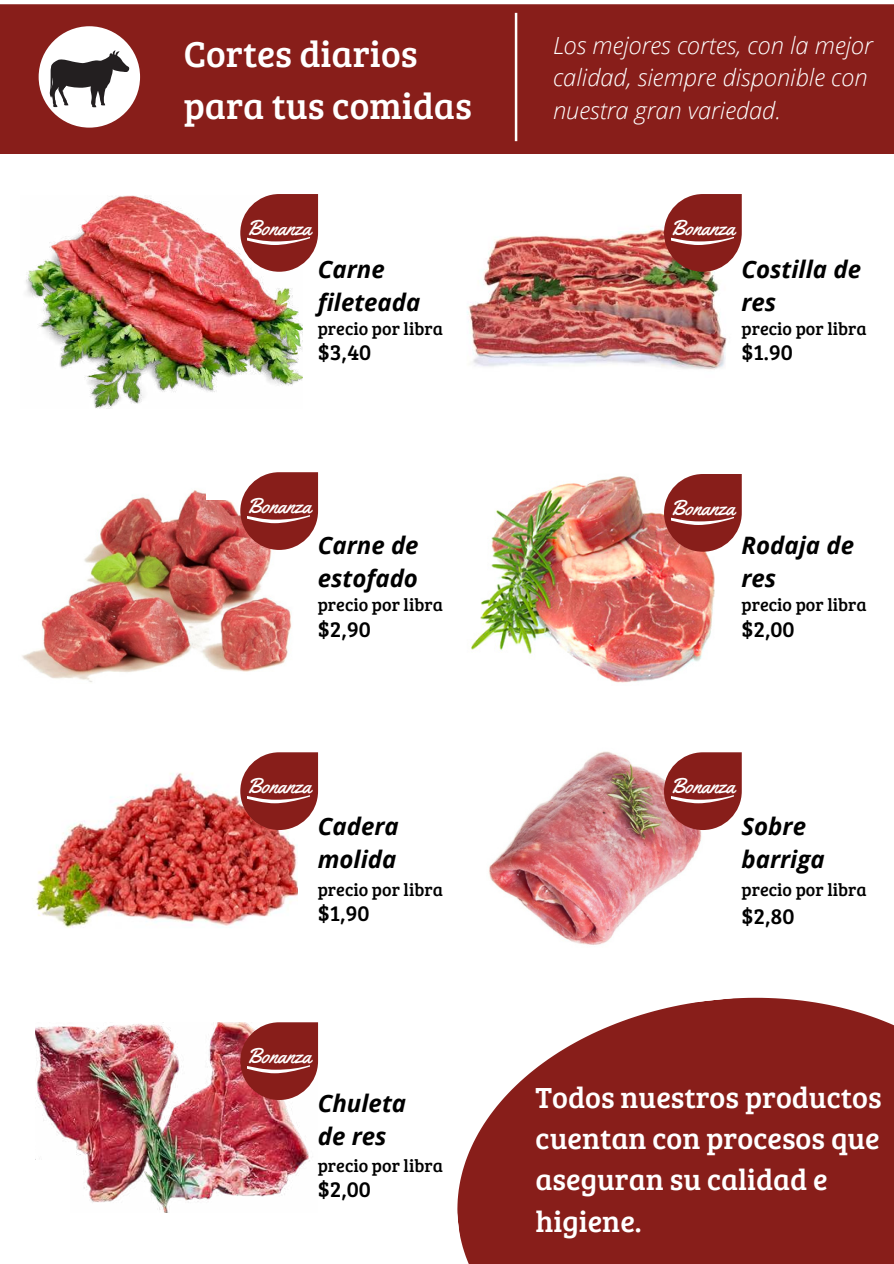
<style>
.page{position:relative;width:894px;height:1264px;background:#fff}
.page>*{position:absolute;margin:0;border:0;box-sizing:border-box;transform-origin:0 0}
.t1{font:37.2px/52.1px "Bree Serif";color:#fff}
.t2{font:30px/41.2px "Bree Serif";color:#fff}
.t3{font:italic 700 24px/32.8px "Open Sans";color:#000}
.t4{font:italic 300 23.7px/32.4px "Open Sans";color:#fff}
.t5{font:22.5px "Bree Serif";color:#000}
.t6{font:21.45px "Yellowtail";color:#fff}
.t7{font:18px "Bree Serif";color:#000}
</style>
<div class="page">
<img style="left:467px;top:227px;width:260px;height:143px">
<img style="left:26px;top:195px;width:276px;height:213px">
<div style="left:0;top:0;width:893px;height:154px;background:#881e1a"></div>
<hr style="left:0;top:0;width:893px;height:4px;background:#fff">
<svg style="left:240px;top:194px;width:78px;height:78px"></svg>
<img style="left:22px;top:490px;width:270px;height:192px">
<svg style="left:240px;top:472px;width:78px;height:78px;background:#9d423f"></svg>
<img style="left:35px;top:773px;width:263px;height:155px">
<svg style="left:240px;top:752px;width:78px;height:78px;background:#9c403c"></svg>
<img style="left:36px;top:1022px;width:274px;height:190px">
<svg style="left:240px;top:1022px;width:78px;height:77px;background:#993937"></svg>
<img style="left:489px;top:751px;width:213px;height:194px">
<svg style="left:663px;top:194px;width:78px;height:78px;background:#99433d"></svg>
<div style="left:2px;top:1160px;width:68px;height:68px;background:#fff"></div>
<img style="left:471px;top:476px;width:244px;height:207px">
<svg style="left:663px;top:752px;width:78px;height:78px;background:#9d4441"></svg>
<svg style="left:663px;top:474px;width:78px;height:77px;background:#9c413d"></svg>
<div style="left:206px;top:465px;width:34px;height:35px;background:#fff"></div>
<svg style="left:38px;top:13px;width:480px;height:129px"></svg>
<svg style="left:457px;top:997px;width:436px;height:266px;fill:#881e1a"></svg>
<div style="left:506px;top:1089px;width:387px;height:174px;background:#881e1a"></div>
<h1 class="t1" style="left:184px;top:26px;width:289px">Cortes diarios para tus comidas</h1>
<h3 class="t4" style="left:553px;top:28px;width:321px">Los mejores cortes, con la mejor calidad, siempre disponible con nuestra gran variedad.</h3>
<p class="t6" style="left:247px;top:214px;width:66px">Bonanza</p>
<h3 class="t3" style="left:317px;top:252px;width:104px">Carne fileteada</h3>
<p class="t6" style="left:670px;top:214px;width:66px">Bonanza</p>
<h3 class="t3" style="left:741px;top:252px;width:121px">Costilla de res</h3>
<p class="t7" style="left:317px;top:315px;width:127px">precio por libra</p>
<p class="t7" style="left:741px;top:315px;width:127px">precio por libra</p>
<p class="t5" style="left:317px;top:336px;width:55px">$3,40</p>
<p class="t5" style="left:741px;top:336px;width:53px">$1.90</p>
<p class="t6" style="left:247px;top:492px;width:66px">Bonanza</p>
<p class="t6" style="left:670px;top:494px;width:66px">Bonanza</p>
<h3 class="t3" style="left:317px;top:528px;width:102px">Carne de estofado</h3>
<h3 class="t3" style="left:741px;top:528px;width:114px">Rodaja de res</h3>
<p class="t7" style="left:317px;top:592px;width:127px">precio por libra</p>
<p class="t7" style="left:741px;top:592px;width:127px">precio por libra</p>
<p class="t5" style="left:317px;top:612px;width:55px">$2,90</p>
<p class="t5" style="left:741px;top:612px;width:55px">$2,00</p>
<p class="t6" style="left:247px;top:772px;width:66px">Bonanza</p>
<p class="t6" style="left:670px;top:772px;width:66px">Bonanza</p>
<h3 class="t3" style="left:317px;top:809px;width:82px">Cadera molida</h3>
<h3 class="t3" style="left:741px;top:809px;width:85px">Sobre barriga</h3>
<p class="t7" style="left:317px;top:876px;width:127px">precio por libra</p>
<p class="t7" style="left:741px;top:876px;width:127px">precio por libra</p>
<p class="t5" style="left:317px;top:896px;width:53px">$1,90</p>
<p class="t6" style="left:247px;top:1042px;width:66px">Bonanza</p>
<h3 class="t3" style="left:317px;top:1086px;width:90px">Chuleta de res</h3>
<p class="t7" style="left:317px;top:1152px;width:127px">precio por libra</p>
<p class="t5" style="left:317px;top:1172px;width:55px">$2,00</p>
<p class="t5" style="left:741px;top:899px;width:55px">$2,80</p>
<h2 class="t2" style="left:535px;top:1075px;width:347px">Todos nuestros productos cuentan con procesos que aseguran su calidad e higiene.</h2>
</div>
